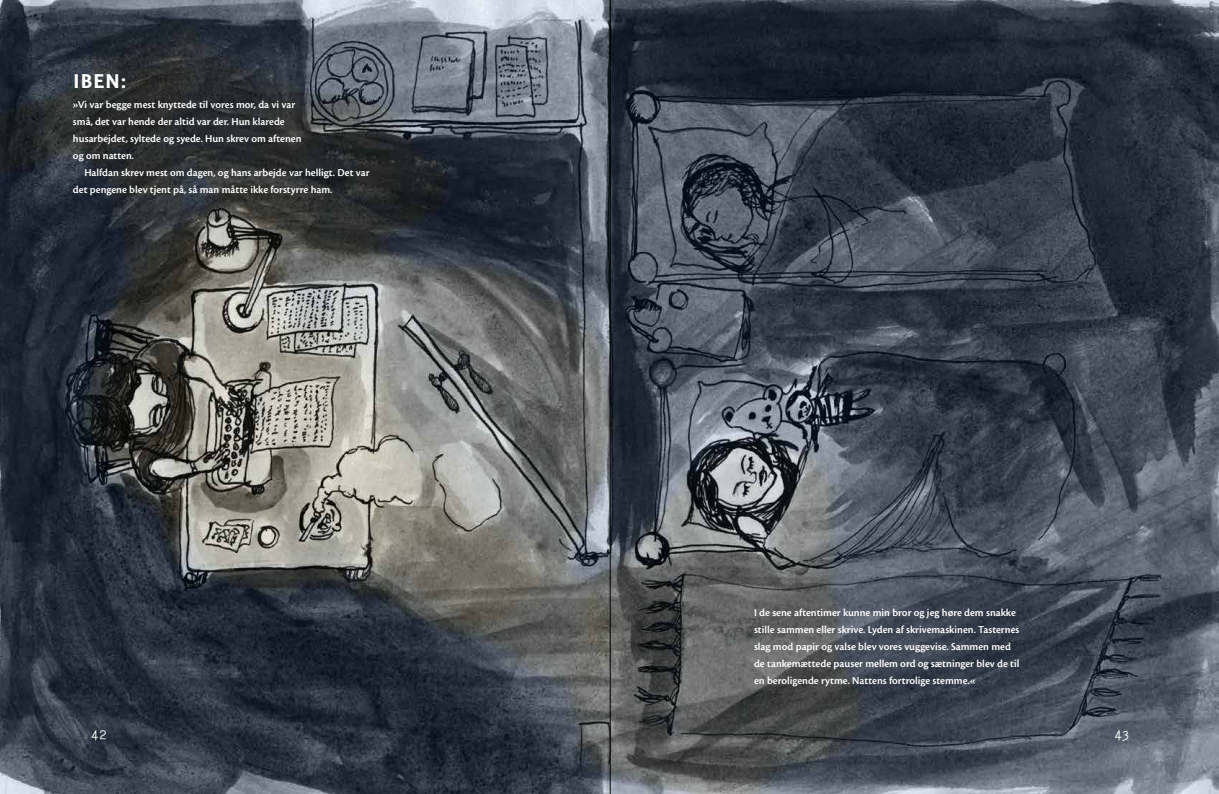
<style>
.page{position:relative;width:1219px;height:794px;background:#fff}
.page>*{position:absolute;margin:0;border:0;box-sizing:border-box;transform-origin:0 0}
.t1{font:700 24px "Eureka Sans";color:#fff}
.t2{font:14px "Erica Type";color:#fff}
.t3{font:11px/17px "Cronos MM 574 11";color:#fff}
</style>
<div class="page">
<img style="left:0;top:0;width:1219px;height:794px">
<hr style="left:610px;top:0;width:1px;height:794px;background:#000">
<h1 class="t1" style="left:73px;top:69px;width:55px">IBEN:</h1>
<p class="t3" style="left:73px;top:96px;width:230px">»Vi var begge mest knyttede til vores mor, da vi var små, det var hende der altid var der. Hun klarede husarbejdet, syltede og syede. Hun skrev om aftenen og om natten.</p>
<p class="t3" style="left:73px;top:164px;width:298px;text-indent:11px">Halfdan skrev mest om dagen, og hans arbejde var helligt. Det var det pengene blev tjent på, så man måtte ikke forstyrre ham.</p>
<p class="t3" style="left:754px;top:604px;width:267px">I de sene aftentimer kunne min bror og jeg høre dem snakke stille sammen eller skrive. Lyden af skrivemaskinen. Tasternes slag mod papir og valse blev vores vuggevise. Sammen med de tankemættede pauser mellem ord og sætninger blev de til en beroligende rytme. Nattens fortrolige stemme.«</p>
<p class="t2" style="left:91px;top:726px;width:18px">42</p>
<p class="t2" style="left:1114px;top:726px;width:17px">43</p>
</div>
